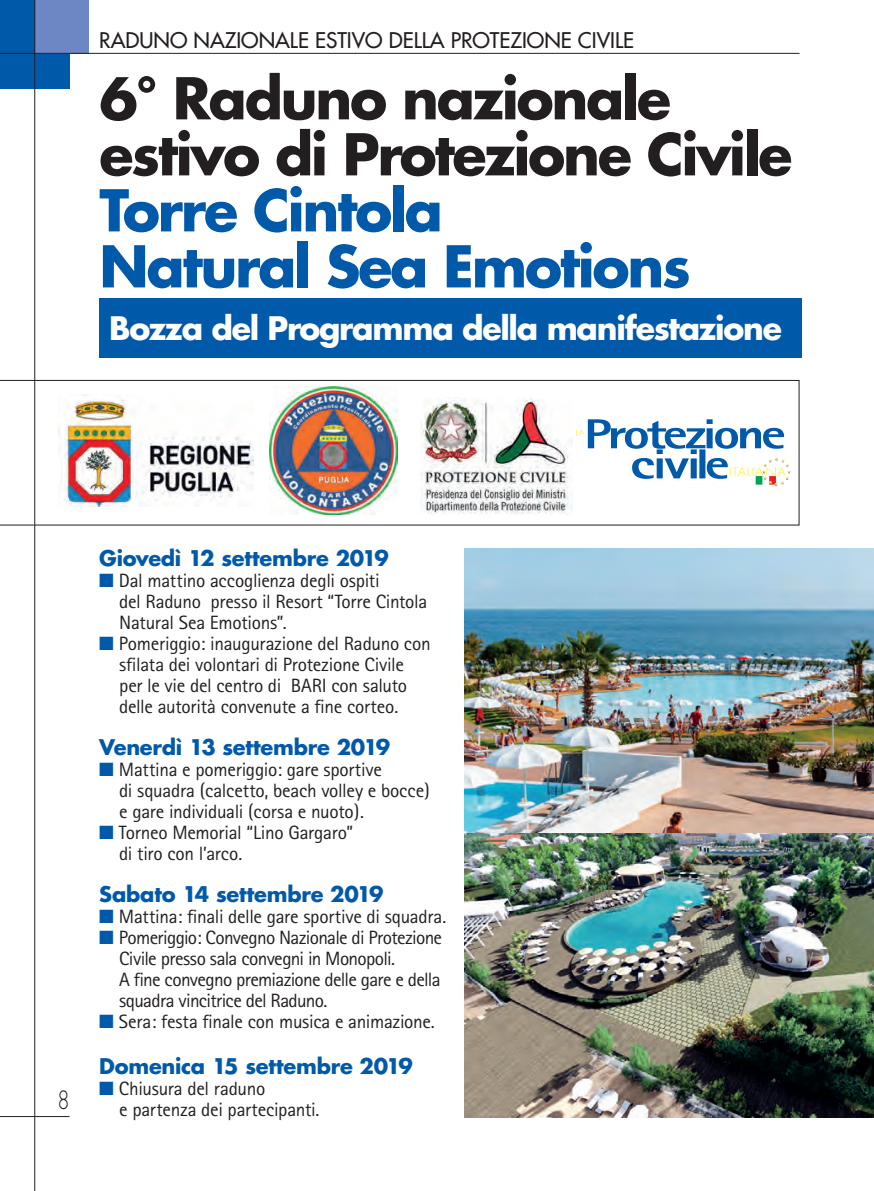
<style>
.page{position:relative;width:874px;height:1191px;background:#fff}
.page>*{position:absolute;margin:0;border:0;box-sizing:border-box;transform-origin:0 0}
.t1{font:700 56px/56px "Futura";letter-spacing:-.04em;color:#231f20}
.t2{font:700 56px/56px "Futura";letter-spacing:-.04em;color:#0159a9}
.t3{font:700 31.5px "Futura";letter-spacing:-.04em;color:#fff}
.t4{font:300 24.5px "Futura";color:#231f20;scale:.8 1}
.t5{font:700 21px "Futura";letter-spacing:-.01em;color:#0159a9}
.t6{font:21px "Futura";color:#231f20}
.t7{font:19.25px/21px "Rotis Sans Serif";letter-spacing:-.02em;color:#231f20}
.s1{color:#0159a9}
</style>
<div class="page">
<div style="left:0;top:0;width:69px;height:88px;background:#0159a9"></div>
<hr style="left:0;top:1116px;width:69px;height:1px;background:#231f20">
<div style="left:35px;top:0;width:53px;height:54px;background:#6d87c4"></div>
<hr style="left:34px;top:0;width:1px;height:1191px;background:#231f20">
<hr style="left:0;top:53px;width:799px;height:1px;background:#231f20">
<svg style="left:0;top:380px;width:799px;height:145px"></svg>
<img style="left:269px;top:387px;width:128px;height:127px">
<img style="left:59px;top:394px;width:194px;height:112px">
<img style="left:420px;top:397px;width:152px;height:117px">
<div style="left:755px;top:476px;width:7px;height:8px;background:#00a54f"></div>
<img style="left:762px;top:457px;width:28px;height:27px">
<svg style="left:575px;top:419px;width:210px;height:60px"></svg>
<div style="left:99px;top:298px;width:702px;height:59px;background:#0159a9"></div>
<img style="left:464px;top:549px;width:409px;height:568px">
<p class="t6" style="left:99px;top:27px;width:536px">RADUNO NAZIONALE ESTIVO DELLA PROTEZIONE CIVILE</p>
<h1 class="t1" style="left:99px;top:69px;width:694px">6° Raduno nazionale estivo di Protezione Civile</h1>
<h1 class="t2" style="left:99px;top:181px;width:592px">Torre Cintola<br>Natural Sea Emotions</h1>
<h2 class="t3" style="left:109px;top:306px;width:674px">Bozza del Programma della manifestazione</h2>
<p class="t4" style="left:57px;top:1084px;width:17px">8</p>
<p class="t5" style="left:99px;top:543px;width:291px">Giovedì 12 settembre 2019</p>
<p class="t7" style="left:119px;top:569px;width:309px;text-indent:-20px"><span class="s1">■</span> Dal mattino accoglienza degli ospiti<br>del Raduno presso il Resort “Torre Cintola<br>Natural Sea Emotions”.</p>
<p class="t7" style="left:119px;top:632px;width:313px;text-indent:-20px"><span class="s1">■</span> Pomeriggio: inaugurazione del Raduno con sfilata dei volontari di Protezione Civile per le vie del centro di BARI con saluto delle autorità convenute a fine corteo.</p>
<p class="t5" style="left:99px;top:732px;width:292px">Venerdì 13 settembre 2019</p>
<p class="t7" style="left:119px;top:758px;width:312px;text-indent:-20px"><span class="s1">■</span> Mattina e pomeriggio: gare sportive<br>di squadra (calcetto, beach volley e bocce) e gare individuali (corsa e nuoto).</p>
<p class="t7" style="left:119px;top:821px;width:235px;text-indent:-20px"><span class="s1">■</span> Torneo Memorial “Lino Gargaro” di tiro con l’arco.</p>
<p class="t5" style="left:99px;top:879px;width:286px">Sabato 14 settembre 2019</p>
<p class="t7" style="left:99px;top:905px;width:348px"><span class="s1">■</span> Mattina: finali delle gare sportive di squadra.</p>
<p class="t7" style="left:119px;top:926px;width:324px;text-indent:-20px"><span class="s1">■</span> Pomeriggio: Convegno Nazionale di Protezione Civile presso sala convegni in Monopoli.<br>A fine convegno premiazione delle gare e della squadra vincitrice del Raduno.</p>
<p class="t7" style="left:99px;top:1010px;width:337px"><span class="s1">■</span> Sera: festa finale con musica e animazione.</p>
<p class="t5" style="left:99px;top:1051px;width:315px">Domenica 15 settembre 2019</p>
<p class="t7" style="left:119px;top:1077px;width:202px;text-indent:-20px"><span class="s1">■</span> Chiusura del raduno<br>e partenza dei partecipanti.</p>
</div>
